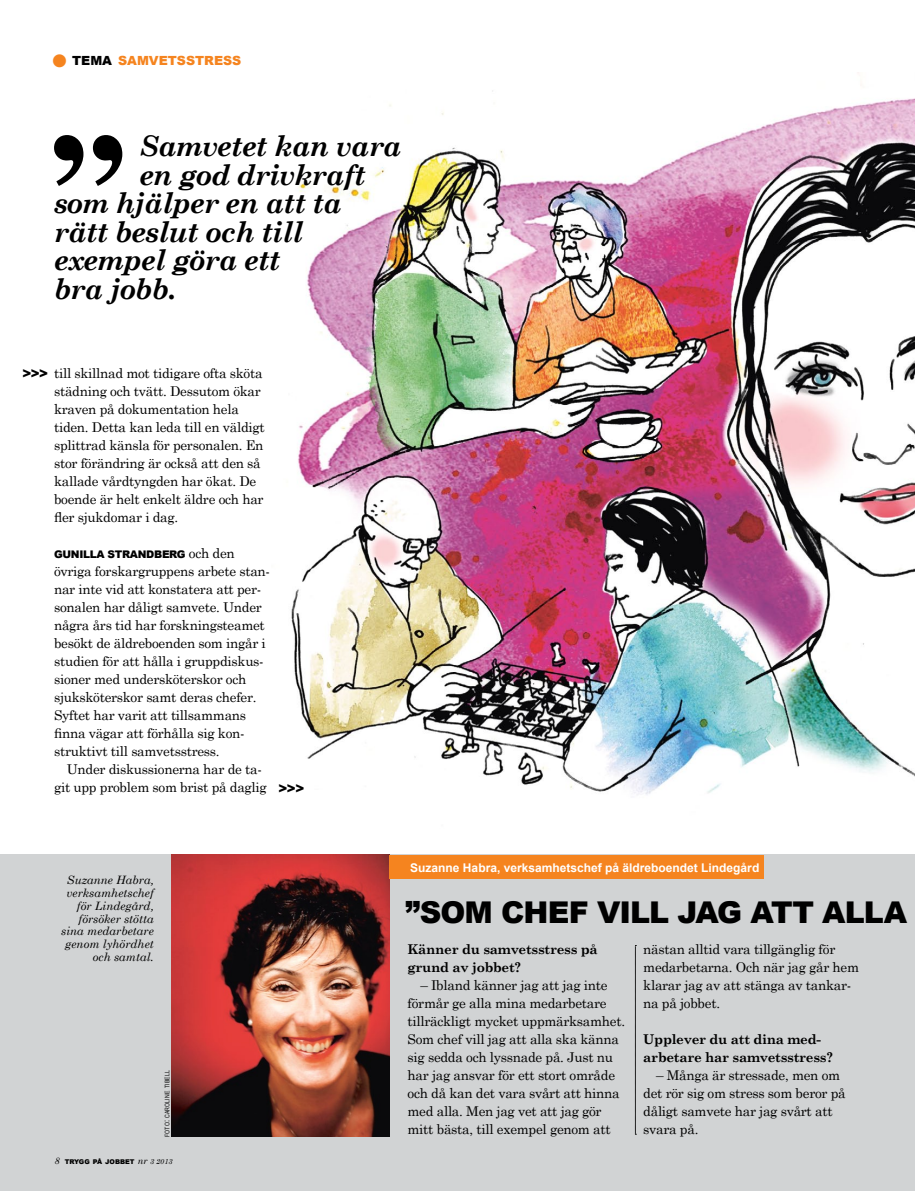
<style>
.page{position:relative;width:915px;height:1191px;background:#fff}
.page>*{position:absolute;margin:0;border:0;box-sizing:border-box;transform-origin:0 0}
.t1{font:900 30px "Arial";letter-spacing:-.03em;color:#000}
.t2{font:italic 700 28.5px "Century Schoolbook";letter-spacing:-.03em;color:#000}
.t3{font:13.5px/18px "Century Schoolbook";letter-spacing:-.02em;color:#000}
.t4{font:700 13.5px/18px "Century Schoolbook";letter-spacing:-.02em;color:#000}
.t5{font:900 13.5px "Arial";color:#000}
.t6{font:900 12.6px "Arial";color:#f5841f}
.t7{font:700 12px "Arial";color:#fff}
.t8{font:italic 11.55px/12.8px "Century Schoolbook";color:#000;text-align:right}
.t9{font:900 10.5px "Arial";letter-spacing:-.03em;color:#000}
.t10{font:900 6.45px "Arial";color:#000}
.t11{font:6.3px "Arial Narrow";letter-spacing:.025em;color:#000}
.s1{color:#000}
.s2{font-family:"Arial";font-weight:900}
.s3{font-family:"Century Schoolbook";font-weight:400;font-size:13.5px}
.s4{font-size:9px}
.s5{font-family:"Century Schoolbook";font-weight:400;font-style:italic;font-size:9.3px}
.s6{font-family:"Century Schoolbook";font-weight:400;font-style:italic;font-size:7.2px}
</style>
<div class="page">
<div style="left:0;top:855px;width:914px;height:336px;background:#d1d3d4"></div>
<img style="left:291px;top:90px;width:623px;height:705px">
<img style="left:172px;top:854px;width:217px;height:283px">
<div style="left:389px;top:855px;width:375px;height:23px;background:#f5841f"></div>
<svg style="left:54px;top:135px;width:68px;height:51px"></svg>
<svg style="left:635px;top:945px;width:1px;height:190px"></svg>
<p class="t6" style="left:52px;top:54px;width:190px">● <span class="s1">TEMA</span> SAMVETSSTRESS</p>
<h2 class="t2" style="left:139px;top:128px;width:264px">Samvetet kan vara</h2>
<h2 class="t2" style="left:139px;top:156px;width:228px">en god drivkraft</h2>
<h2 class="t2" style="left:54px;top:185px;width:289px">som hjälper en att ta</h2>
<h2 class="t2" style="left:54px;top:213px;width:251px">rätt beslut och till</h2>
<h2 class="t2" style="left:54px;top:242px;width:228px">exempel göra ett</h2>
<h2 class="t2" style="left:54px;top:270px;width:124px">bra jobb.</h2>
<p class="t3" style="left:54px;top:364px;width:212px;text-indent:-32px"><span class="s2">&gt;&gt;&gt;</span> till skillnad mot tidigare ofta sköta städning och tvätt. Dessutom ökar kraven på dokumentation hela tiden. Detta kan leda till en väldigt splittrad känsla för personalen. En stor förändring är också att den så kallade vårdtyngden har ökat. De boende är helt enkelt äldre och har fler sjukdomar i dag.</p>
<p class="t9" style="left:54px;top:548px;width:182px">GUNILLA STRANDBERG <span class="s3">och den</span></p>
<p class="t3" style="left:54px;top:562px;width:217px">övriga forskargruppens arbete stan&shy;nar inte vid att konstatera att per&shy;sonalen har dåligt samvete. Under några års tid har forskningsteamet besökt de äldreboenden som ingår i studien för att hålla i gruppdiskus&shy;sioner med undersköterskor och sjuksköterskor samt deras chefer.<br>Syftet har varit att tillsammans finna vägar att förhålla sig kon&shy;struktivt till samvetsstress.</p>
<p class="t3" style="left:54px;top:760px;width:214px;text-align:center">Under diskussionerna har de ta&shy;git upp problem som brist på daglig</p>
<p class="t5" style="left:278px;top:781px;width:27px">&gt;&gt;&gt;</p>
<p class="t8" style="left:61px;top:873px;width:94px">Suzanne Habra, verksamhetschef för Lindegård, försöker stötta sina medarbetare genom lyhördhet och samtal.</p>
<p class="t11" style="left:162px;top:1137px;width:68px;rotate:-90deg">foto<span class="s4">:</span> caroline tibell</p>
<p class="t10" style="left:54px;top:1158px;width:119px"><span class="s5">8</span> TRYGG PÅ JOBBET <span class="s5">nr</span> <span class="s6">3 2013</span></p>
<p class="t7" style="left:410px;top:860px;width:350px">Suzanne Habra, verksamhetschef på äldreboendet Lindegård</p>
<h1 class="t1" style="left:405px;top:896px;width:503px">”SOM CHEF VILL JAG ATT ALLA</h1>
<p class="t3" style="left:643px;top:940px;width:217px">nästan alltid vara tillgänglig för medarbetarna. Och när jag går hem klarar jag av att stänga av tankar&shy;na på jobbet.</p>
<p class="t4" style="left:643px;top:1030px;width:191px">Upplever du att dina med&shy;arbetare har samvetsstress?</p>
<p class="t3" style="left:643px;top:1066px;width:204px;text-indent:13px">– Många är stressade, men om det rör sig om stress som beror på dåligt samvete har jag svårt att svara på.</p>
<p class="t4" style="left:407px;top:940px;width:192px">Känner du samvetsstress på grund av jobbet?</p>
<p class="t3" style="left:407px;top:976px;width:219px;text-indent:13px">– Ibland känner jag att jag inte förmår ge alla mina medarbetare tillräckligt mycket uppmärksamhet.<br>Som chef vill jag att alla ska känna sig sedda och lyssnade på. Just nu har jag ansvar för ett stort område och då kan det vara svårt att hinna med alla. Men jag vet att jag gör mitt bästa, till exempel genom att</p>
</div>
